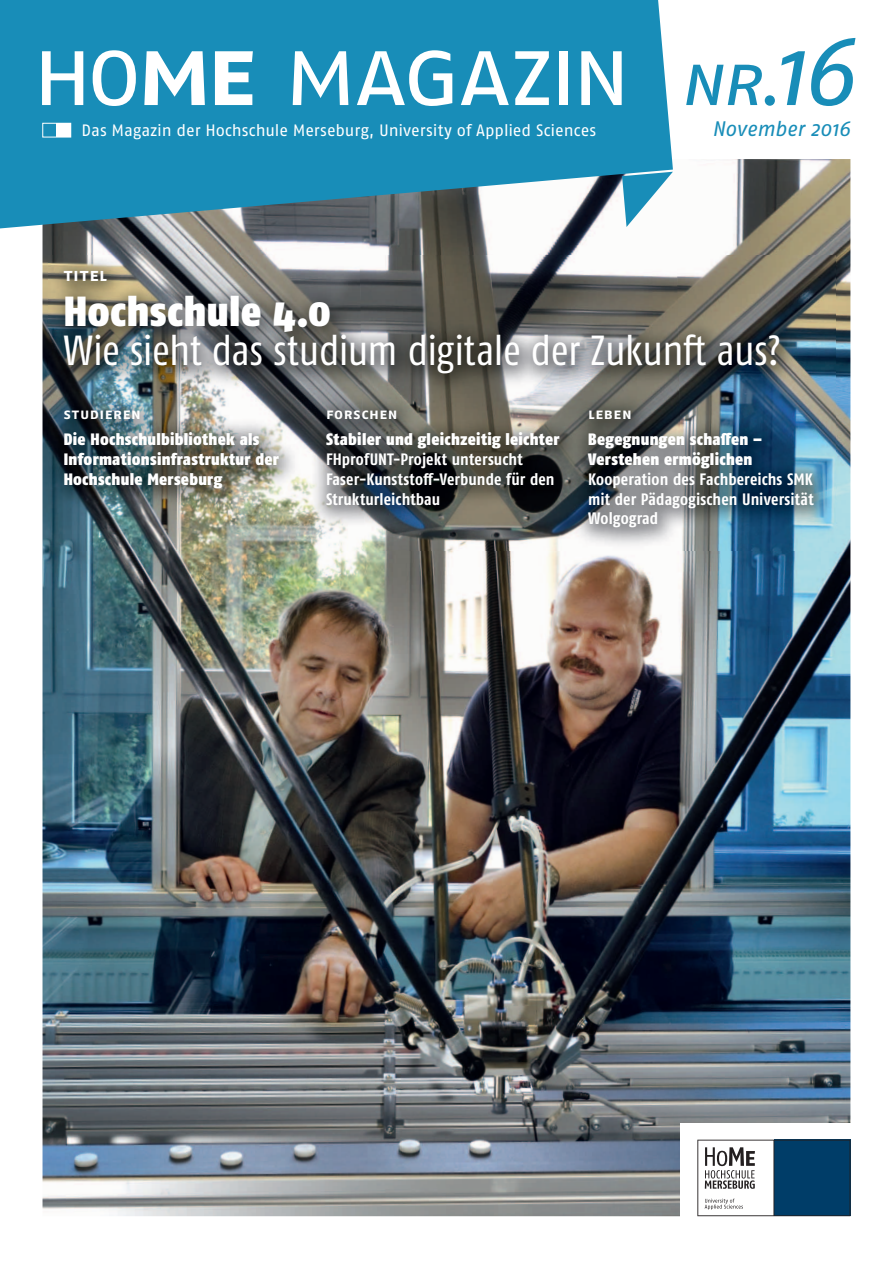
<style>
.page{position:relative;width:893px;height:1263px;background:#fff}
.page>*{position:absolute;margin:0;border:0;box-sizing:border-box;transform-origin:0 0}
.t1{font:96px "Fago OT";letter-spacing:-.065em;color:#fff}
.t2{font:italic 72px "Fago OT";color:#188db8}
.t3{font:condensed 42px "Fago OT";letter-spacing:-.01em;color:#fff}
.t4{font:900 condensed 42px "Fago OT";letter-spacing:.01em;color:#fff}
.t5{font:italic 21px "Fago OT";letter-spacing:-.01em;color:#188db8}
.t6{font:700 18px "Fago OT";letter-spacing:.045em;color:#fff}
.t7{font:900 condensed 16.5px/19.8px "Fago OT";letter-spacing:.02em;color:#fff}
.t8{font:700 condensed 16.5px/19.8px "Fago OT";letter-spacing:.005em;color:#fff}
.t9{font:16.5px "Fago OT";letter-spacing:-.01em;color:#fff}
.t10{font:700 15px "Fago OT";letter-spacing:.045em;color:#fff}
.s1{font-weight:700}
.s2{font-size:96px}
</style>
<div class="page">
<img style="left:43px;top:159px;width:807px;height:1057px">
<svg style="left:0;top:0;width:673px;height:230px;background:#288eb4"></svg>
<svg style="left:622px;top:172px;width:51px;height:55px"></svg>
<div style="left:43px;top:123px;width:28px;height:14px;border:1px solid #fff"></div>
<div style="left:57px;top:123px;width:14px;height:14px;background:#fff"></div>
<img style="left:48px;top:255px;width:311px;height:295px">
<img style="left:359px;top:255px;width:318px;height:295px">
<img style="left:677px;top:255px;width:159px;height:295px">
<div style="left:680px;top:1123px;width:175px;height:97px;background:#fff"></div>
<svg style="left:697px;top:1140px;width:153px;height:76px"></svg>
<h1 class="t1" style="left:31px;top:36px;width:602px">ho<span class="s1">me</span> magazin</h1>
<p class="t9" style="left:82px;top:124px;width:516px">Das Magazin der Hochschule Merseburg, University of Applied Sciences</p>
<h2 class="t2" style="left:678px;top:53px;width:179px">nr.<span class="s2">16</span></h2>
<p class="t5" style="left:712px;top:121px;width:140px">November 2016</p>
<p class="t6" style="left:64px;top:268px;width:45px">titel</p>
<h3 class="t4" style="left:64px;top:295px;width:269px">Hochschule 4.0</h3>
<h3 class="t3" style="left:64px;top:335px;width:719px">Wie sieht das studium digitale der Zukunft aus?</h3>
<p class="t10" style="left:64px;top:409px;width:79px">studieren</p>
<p class="t7" style="left:64px;top:430px;width:217px">Die Hochschulbibliothek als<br>Informationsinfrastruktur der<br>Hochschule Merseburg</p>
<p class="t10" style="left:326px;top:409px;width:73px">forschen</p>
<p class="t7" style="left:326px;top:430px;width:235px">Stabiler und gleichzeitig leichter</p>
<p class="t8" style="left:326px;top:451px;width:230px">FHprofUNT-Projekt untersucht<br>Faser-Kunststoff-Verbunde für den<br>Strukturleichtbau</p>
<p class="t10" style="left:588px;top:409px;width:45px">leben</p>
<p class="t7" style="left:588px;top:430px;width:175px">Begegnungen schaffen –<br>Verstehen ermöglichen</p>
<p class="t8" style="left:588px;top:470px;width:227px;text-align:justify">Kooperation des Fachbereichs SMK mit der Pädagogischen Universität Wolgograd</p>
</div>
